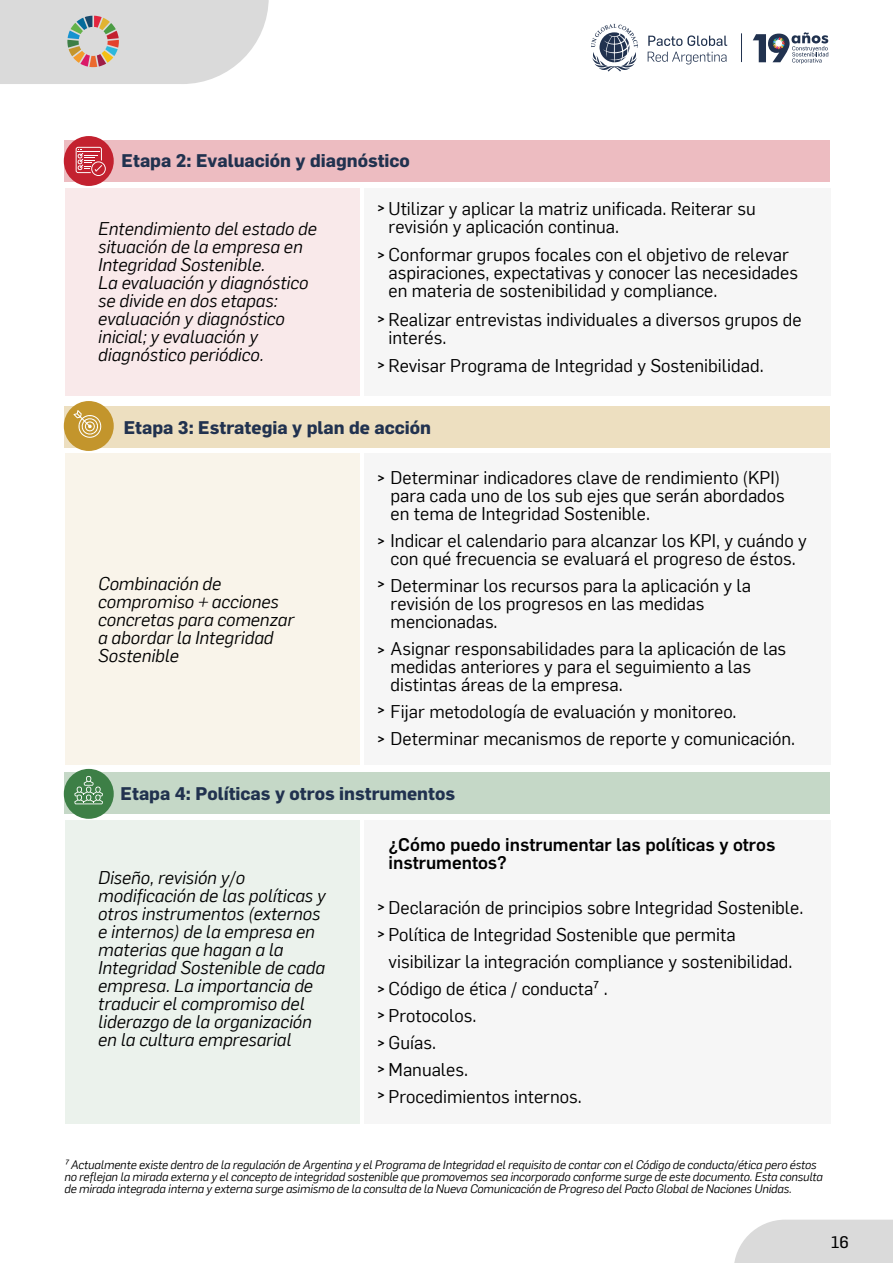
<style>
.page{position:relative;width:893px;height:1263px;background:#fff}
.page>*{position:absolute;margin:0;border:0;box-sizing:border-box;transform-origin:0 0}
.t1{font:18px/18px "Flama";color:#000}
.t2{font:italic 18px/18px "Flama";color:#000}
.t3{font:700 18px "Flama";color:#21324f}
.t4{font:500 18px/18px "Flama";color:#000}
.t5{font:16.5px "Flama Basic";color:#000}
.t6{font:italic 12px/12px "Flama";letter-spacing:-.01em;color:#000}
.t7{font:800 12px/25.5px "Flama";color:#000}
</style>
<div class="page">
<svg style="left:734px;top:1219px;width:159px;height:44px;background:#ddd"></svg>
<svg style="left:0;top:0;width:269px;height:84px;background:#d9d7d6"></svg>
<svg style="left:591px;top:24px;width:47px;height:48px"></svg>
<svg style="left:648px;top:52px;width:79px;height:12px"></svg>
<svg style="left:648px;top:35px;width:79px;height:11px"></svg>
<svg style="left:753px;top:32px;width:75px;height:32px"></svg>
<svg style="left:741px;top:33px;width:1px;height:29px"></svg>
<div style="left:65px;top:140px;width:765px;height:41px;background:#edbcc1"></div>
<div style="left:65px;top:189px;width:295px;height:207px;background:#f9e9ea"></div>
<div style="left:364px;top:189px;width:466px;height:207px;background:#f6f6f6"></div>
<div style="left:65px;top:406px;width:765px;height:42px;background:#eddfc0"></div>
<div style="left:65px;top:453px;width:295px;height:312px;background:#f9f4ea"></div>
<div style="left:364px;top:453px;width:466px;height:312px;background:#f6f6f6"></div>
<div style="left:65px;top:773px;width:765px;height:41px;background:#c5d8c7"></div>
<div style="left:65px;top:820px;width:295px;height:304px;background:#ebf2ec"></div>
<div style="left:364px;top:820px;width:466px;height:304px;background:#f6f6f6"></div>
<div style="left:64px;top:136px;width:50px;height:50px;background:#c3212f;border-radius:50%"></div>
<div style="left:64px;top:401px;width:50px;height:50px;background:#c3952c;border-radius:50%"></div>
<div style="left:64px;top:769px;width:50px;height:50px;background:#3d7f46;border-radius:50%"></div>
<svg style="left:76px;top:147px;width:30px;height:29px"></svg>
<svg style="left:73px;top:410px;width:29px;height:28px"></svg>
<svg style="left:74px;top:776px;width:29px;height:28px"></svg>
<p class="t3" style="left:122px;top:150px;width:290px">Etapa 2: Evaluación y diagnóstico</p>
<p class="t2" style="left:98px;top:219px;width:220px">Entendimiento del estado de situación de la empresa en<br>Integridad Sostenible.<br>La evaluación y diagnóstico se divide en dos etapas: evaluación y diagnóstico inicial; y evaluación y diagnóstico periódico.</p>
<p class="t1" style="left:389px;top:198px;width:369px">Utilizar y aplicar la matriz unificada. Reiterar su revisión y aplicación continua.</p>
<p class="t1" style="left:389px;top:245px;width:411px">Conformar grupos focales con el objetivo de relevar aspiraciones, expectativas y conocer las necesidades en materia de sostenibilidad y compliance.</p>
<p class="t1" style="left:389px;top:309px;width:415px">Realizar entrevistas individuales a diversos grupos de interés.</p>
<p class="t1" style="left:389px;top:356px;width:377px">Revisar Programa de Integridad y Sostenibilidad.</p>
<p class="t7" style="left:377px;top:194px;width:9px">&gt;</p>
<p class="t7" style="left:377px;top:241px;width:9px">&gt;</p>
<p class="t7" style="left:377px;top:305px;width:9px">&gt;</p>
<p class="t7" style="left:377px;top:351px;width:9px">&gt;</p>
<p class="t3" style="left:124px;top:416px;width:309px">Etapa 3: Estrategia y plan de acción</p>
<p class="t2" style="left:98px;top:573px;width:197px">Combinación de compromiso + acciones concretas para comenzar a abordar la Integridad<br>Sostenible</p>
<p class="t1" style="left:391px;top:467px;width:396px">Determinar indicadores clave de rendimiento (KPI) para cada uno de los sub ejes que serán abordados en tema de Integridad Sostenible.</p>
<p class="t1" style="left:391px;top:530px;width:418px">Indicar el calendario para alcanzar los KPI, y cuándo y con qué frecuencia se evaluará el progreso de éstos.</p>
<p class="t1" style="left:391px;top:575px;width:362px">Determinar los recursos para la aplicación y la revisión de los progresos en las medidas mencionadas.</p>
<p class="t1" style="left:391px;top:638px;width:397px">Asignar responsabilidades para la aplicación de las medidas anteriores y para el seguimiento a las distintas áreas de la empresa.</p>
<p class="t1" style="left:391px;top:697px;width:406px;line-height:27px">Fijar metodología de evaluación y monitoreo.<br>Determinar mecanismos de reporte y comunicación.</p>
<p class="t7" style="left:377px;top:464px;width:9px">&gt;</p>
<p class="t7" style="left:377px;top:527px;width:9px">&gt;</p>
<p class="t7" style="left:377px;top:570px;width:9px">&gt;</p>
<p class="t7" style="left:377px;top:636px;width:9px">&gt;</p>
<p class="t7" style="left:377px;top:696px;width:9px">&gt;</p>
<p class="t7" style="left:377px;top:725px;width:9px">&gt;</p>
<p class="t3" style="left:121px;top:783px;width:336px">Etapa 4: Políticas y otros instrumentos</p>
<p class="t2" style="left:98px;top:868px;width:229px">Diseño, revisión y/o modificación de las políticas y otros instrumentos (externos e internos) de la empresa en materias que hagan a la<br>Integridad Sostenible de cada empresa. La importancia de traducir el compromiso del liderazgo de la organización en la cultura empresarial</p>
<p class="t4" style="left:389px;top:834px;width:388px">¿Cómo puedo instrumentar las políticas y otros instrumentos?</p>
<p class="t1" style="left:389px;top:893px;width:416px;line-height:27px">Declaración de principios sobre Integridad Sostenible.<br>Política de Integridad Sostenible que permita visibilizar la integración compliance y sostenibilidad.<br>Código de ética / conducta⁷ .<br>Protocolos.<br>Guías.<br>Manuales.<br>Procedimientos internos.</p>
<p class="t7" style="left:377px;top:893px;width:9px">&gt;</p>
<p class="t7" style="left:377px;top:920px;width:9px">&gt;</p>
<p class="t7" style="left:377px;top:975px;width:9px">&gt;</p>
<p class="t7" style="left:377px;top:1001px;width:9px">&gt;</p>
<p class="t7" style="left:377px;top:1029px;width:9px">&gt;</p>
<p class="t7" style="left:377px;top:1055px;width:9px">&gt; &gt;</p>
<p class="t6" style="left:64px;top:1158px;width:760px">⁷ Actualmente existe dentro de la regulación de Argentina y el Programa de Integridad el requisito de contar con el Código de conducta/ética pero éstos no reflejan la mirada externa y el concepto de integridad sostenible que promovemos sea incorporado conforme surge de este documento. Esta consulta de mirada integrada interna y externa surge asimismo de la consulta de la Nueva Comunicación de Progreso del Pacto Global de Naciones Unidas.</p>
<p class="t5" style="left:831px;top:1231px;width:19px">16</p>
</div>
